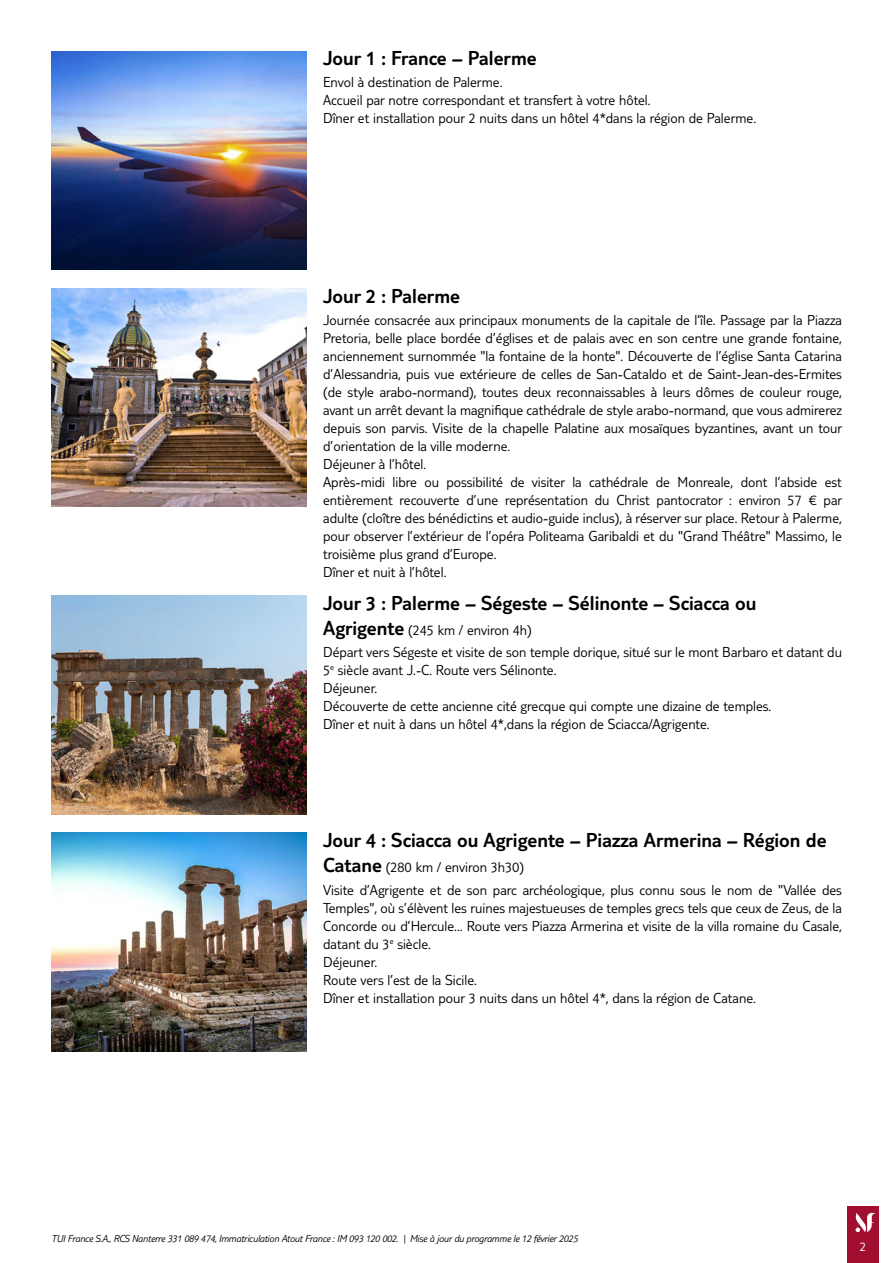
<style>
.page{position:relative;width:893px;height:1263px;background:#fff}
.page>*{position:absolute;margin:0;border:0;box-sizing:border-box;transform-origin:0 0}
.t1{font:300 21px "TUI Type";color:#000}
.t2{font:300 15px/18px "TUI Type";color:#000}
.t3{font:300 13.5px "TUI Type";color:#fff}
.t4{font:italic 300 10.5px "TUI Type";letter-spacing:-.02em;color:#000}
.s1{font-size:21px}
</style>
<div class="page">
<div style="left:847px;top:1206px;width:32px;height:57px;background:#a10e2f"></div>
<svg style="left:855px;top:1213px;width:21px;height:19px"></svg>
<img style="left:51px;top:51px;width:255px;height:219px">
<img style="left:51px;top:288px;width:255px;height:219px">
<img style="left:51px;top:595px;width:255px;height:219px">
<img style="left:51px;top:833px;width:255px;height:218px">
<h1 class="t1" style="left:323px;top:46px;width:215px">Jour 1 : France – Palerme</h1>
<p class="t2" style="left:323px;top:73px;width:434px">Envol à destination de Palerme.<br>Accueil par notre correspondant et transfert à votre hôtel.<br>Dîner et installation pour 2 nuits dans un hôtel 4*dans la région de Palerme.</p>
<h1 class="t1" style="left:323px;top:283px;width:139px">Jour 2 : Palerme</h1>
<p class="t2" style="left:323px;top:310px;width:521px">Journée consacrée aux principaux monuments de la capitale de l’île. Passage par la Piazza Pretoria, belle place bordée d’églises et de palais avec en son centre une grande fontaine, anciennement surnommée "la fontaine de la honte". Découverte de l’église Santa Catarina d’Alessandria, puis vue extérieure de celles de San-Cataldo et de Saint-Jean-des-Ermites (de style arabo-normand), toutes deux reconnaissables à leurs dômes de couleur rouge, avant un arrêt devant la magnifique cathédrale de style arabo-normand, que vous admirerez depuis son parvis. Visite de la chapelle Palatine aux mosaïques byzantines, avant un tour d’orientation de la ville moderne.<br>Déjeuner à l’hôtel.<br>Après-midi libre ou possibilité de visiter la cathédrale de Monreale, dont l’abside est entièrement recouverte d’une représentation du Christ pantocrator : environ 57 € par adulte (cloître des bénédictins et audio-guide inclus), à réserver sur place. Retour à Palerme, pour observer l’extérieur de l’opéra Politeama Garibaldi et du "Grand Théâtre" Massimo, le troisième plus grand d’Europe.<br>Dîner et nuit à l’hôtel.</p>
<h1 class="t1" style="left:323px;top:591px;width:435px">Jour 3 : Palerme – Ségeste – Sélinonte – Sciacca ou</h1>
<p class="t2" style="left:323px;top:619px;width:520px;line-height:22.2px"><span class="s1">Agrigente</span> (245 km / environ 4h)<br>Départ vers Ségeste et visite de son temple dorique, situé sur le mont Barbaro et datant du</p>
<p class="t2" style="left:323px;top:661px;width:450px">5<sup>e</sup> siècle avant J.-C. Route vers Sélinonte.<br>Déjeuner.<br>Découverte de cette ancienne cité grecque qui compte une dizaine de temples.<br>Dîner et nuit à dans un hôtel 4*,dans la région de Sciacca/Agrigente.</p>
<h1 class="t1" style="left:323px;top:828px;width:505px">Jour 4 : Sciacca ou Agrigente – Piazza Armerina – Région de</h1>
<p class="t2" style="left:323px;top:856px;width:520px;line-height:22.2px"><span class="s1">Catane</span> (280 km / environ 3h30)<br>Visite d’Agrigente et de son parc archéologique, plus connu sous le nom de "Vallée des</p>
<p class="t2" style="left:323px;top:898px;width:520px">Temples", où s’élèvent les ruines majestueuses de temples grecs tels que ceux de Zeus, de la Concorde ou d’Hercule... Route vers Piazza Armerina et visite de la villa romaine du Casale, datant du 3<sup>e</sup> siècle.<br>Déjeuner.<br>Route vers l’est de la Sicile.<br>Dîner et installation pour 3 nuits dans un hôtel 4*, dans la région de Catane.</p>
<p class="t4" style="left:51px;top:1232px;width:528px">TUI France S.A., RCS Nanterre 331 089 474, Immatriculation Atout France : IM 093 120 002. | Mise à jour du programme le 12 février 2025</p>
<p class="t3" style="left:860px;top:1239px;width:8px">2</p>
</div>
